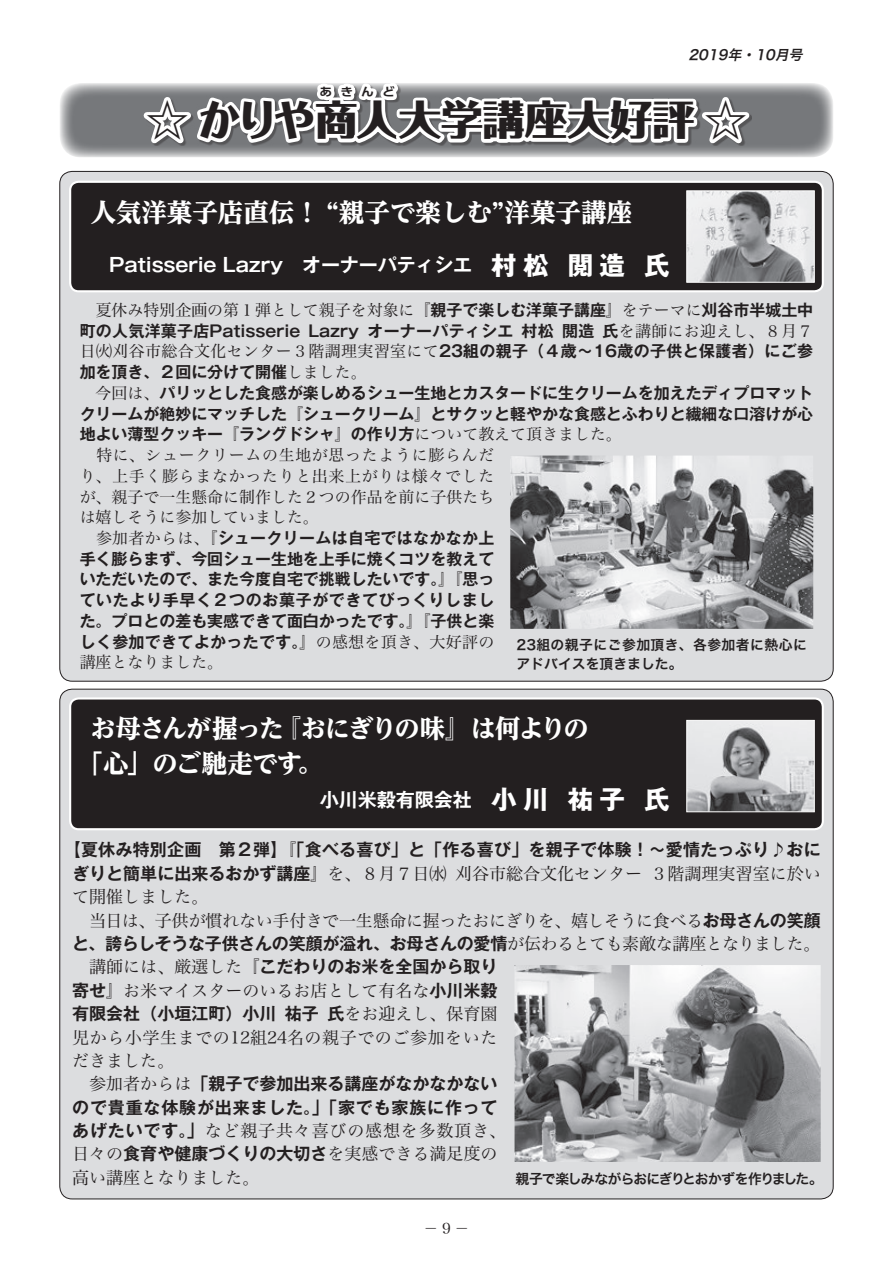
<style>
.page{position:relative;width:893px;height:1263px;background:#fff}
.page>*{position:absolute;margin:0;border:0;box-sizing:border-box;transform-origin:0 0}
.t1{font:800 40.35px "Folk Pro";letter-spacing:-.01em;color:#231f20;scale:1.05 1}
.t2{font:800 25.5px/34.5px "Reim Ytwz Pr 6 N";letter-spacing:-.06em;color:#fff}
.t3{font:800 25.5px "Reim Ytwz Pr 6 N";color:#fff}
.t4{font:700 19.2px "Gothic MB101 Pr 6 N De";letter-spacing:-.01em;color:#fff}
.t5{font:16.95px/23.4px "Hiragino Serif Pr 6 N W3";color:#231f20}
.t6{font:700 16.95px/23.4px "Gothic MB101 Pr 6 N De";color:#231f20}
.t7{font:700 16.95px/23.4px "Gothic MB101 Pr 6 N De";letter-spacing:.05em;color:#231f20}
.t8{font:16.95px/23.4px "Hiragino Serif Pr 6 N W3";letter-spacing:.035em;color:#231f20}
.t9{font:700 15.9px/20.7px "Gothic MB101 Pr 6 N De";color:#231f20}
.t10{font:15.9px/20.7px "Hiragino Serif Pr 6 N W3";color:#231f20;text-align:justify}
.t11{font:14.85px "Hiragino Serif Pr 6 N W3";color:#231f20}
.t12{font:13.8px/19.2px "Hiragino Sans Pr 6 N W6";letter-spacing:.035em;color:#231f20}
.t13{font:13.8px "Hiragino Sans Pr 6 N W6";letter-spacing:-.07em;color:#231f20}
.t14{font:italic 13.8px "Hiragino Sans Pr 6 N W6";color:#231f20}
.t15{font:700 11.55px "UD Shin Go Pr 6 N De";color:#231f20;scale:1.11 1}
.s1{font-size:42.45px}
.s2{font-family:"Gothic MB101 Pr 6 N";font-size:25.5px}
.s3{font-family:"Gothic MB101 Pr 6 N De";font-weight:700}
.s4{font-family:"Hiragino Serif Pr 6 N W3";font-weight:400}
</style>
<div class="page">
<div style="left:60px;top:689px;width:773px;height:510px;background:#dcdddf;border-radius:13px"></div>
<div style="left:70px;top:698px;width:753px;height:131px;background:#231f20;border-radius:9px"></div>
<div style="left:69px;top:697px;width:755px;height:133px;border:2px solid #fff;border-radius:9px"></div>
<div style="left:60px;top:171px;width:773px;height:510px;background:#dcdddf;border-radius:13px"></div>
<svg style="left:60px;top:83px;width:773px;height:74px;background:#8c8e90"></svg>
<svg style="left:127px;top:83px;width:639px;height:74px"></svg>
<div style="left:70px;top:182px;width:753px;height:109px;background:#231f20;border-radius:9px"></div>
<div style="left:69px;top:181px;width:755px;height:111px;border:2px solid #fff;border-radius:9px"></div>
<img style="left:688px;top:192px;width:125px;height:89px">
<div style="left:686px;top:190px;width:129px;height:93px;border:1px solid #fff"></div>
<img style="left:688px;top:722px;width:125px;height:88px">
<div style="left:686px;top:720px;width:129px;height:92px;border:1px solid #fff"></div>
<img style="left:510px;top:455px;width:303px;height:174px">
<img style="left:514px;top:965px;width:307px;height:197px">
<p class="t14" style="left:688px;top:42px;width:120px">2019年・10月号</p>
<h1 class="t1" style="left:146px;top:86px;width:574px"><span class="s1">☆ かりや</span>商人大学講座大好評 <span class="s1">☆</span></h1>
<p class="t15" style="left:319px;top:82px;width:70px">あきんど</p>
<h2 class="t3" style="left:90px;top:191px;width:543px">人気洋菓子店直伝！ “親子で楽しむ”洋菓子講座</h2>
<p class="t4" style="left:109px;top:249px;width:562px">Patisserie Lazry　オーナーパティシエ <span class="s2">村松 閲造 氏</span></p>
<p class="t10" style="left:80px;top:298px;width:735px">　夏休み特別企画の第１弾として親子を対象に<span class="s3">『親子で楽しむ洋菓子講座』</span>をテーマに<span class="s3">刈谷市半城土中</span></p>
<p class="t9" style="left:80px;top:320px;width:735px">町の人気洋菓子店Patisserie Lazry オーナーパティシエ村松 閲造氏<span class="s4">を講師にお迎えし、８月７日㈫刈谷市総合文化センター３階調理実習室にて</span>23組の親子（４歳～16歳の子供と保護者）にご参加を頂き、２回に分けて開催<span class="s4">しました。<br>　今回は、</span>パリッとした食感が楽しめるシュー生地とカスタードに生クリームを加えたディプロマットクリームが絶妙にマッチした『シュークリーム』とサクッと軽やかな食感とふわりと繊細な口溶けが心地よい薄型クッキー『ラングドシャ』の作り方<span class="s4">について教えて頂きました。</span></p>
<p class="t10" style="left:80px;top:443px;width:416px">　特に、シュークリームの生地が思ったように膨らんだり、上手く膨らまなかったりと出来上がりは様々でしたが、親子で一生懸命に制作した２つの作品を前に子供たちは嬉しそうに参加していました。</p>
<p class="t9" style="left:80px;top:527px;width:416px;text-align:justify"><span class="s4">　参加者からは、</span>『シュークリームは自宅ではなかなか上手く膨らまず、今回シュー生地を上手に焼くコツを教えていただいたので、また今度自宅で挑戦したいです。』『思っていたより手早く２つのお菓子ができてびっくりしました。プロとの差も実感できて面白かったです。』『子供と楽しく参加できてよかったです。』<span class="s4">の感想を頂き、大好評の</span></p>
<p class="t10" style="left:80px;top:651px;width:145px">講座となりました。</p>
<p class="t12" style="left:517px;top:634px;width:292px">23組の親子にご参加頂き、各参加者に熱心にアドバイスを頂きました。</p>
<h2 class="t2" style="left:78px;top:711px;width:513px;text-indent:13px">お母さんが握った『おにぎりの味』は何よりの「心」のご馳走です。</h2>
<p class="t4" style="left:320px;top:783px;width:351px">小川米穀有限会社 <span class="s2">小川 祐子 氏</span></p>
<p class="t6" style="left:64px;top:837px;width:758px">【夏休み特別企画　第２弾】『「食べる喜び」と「作る喜び」を親子で体験！～愛情たっぷり♪おに</p>
<p class="t5" style="left:72px;top:860px;width:750px"><span class="s3">ぎりと簡単に出来るおかず講座』</span>を、８月７日㈬ 刈谷市総合文化センター ３階調理実習室に於いて開催しました。<br>　当日は、子供が慣れない手付きで一生懸命に握ったおにぎりを、嬉しそうに食べる<span class="s3">お母さんの笑顔</span></p>
<p class="t6" style="left:72px;top:931px;width:750px">と、誇らしそうな子供さんの笑顔が溢れ、お母さんの愛情<span class="s4">が伝わるとても素敵な講座となりました。　講師には、厳選した</span>『こだわりのお米を全国から取り</p>
<p class="t5" style="left:72px;top:977px;width:427px"><span class="s3">寄せ』</span>お米マイスターのいるお店として有名な<span class="s3">小川米穀</span></p>
<p class="t6" style="left:72px;top:1001px;width:427px">有限会社（小垣江町）小川 祐子氏<span class="s4">をお迎えし、保育園</span></p>
<p class="t8" style="left:72px;top:1024px;width:427px">児から小学生までの12組24名の親子でのご参加をいただきました。</p>
<p class="t7" style="left:72px;top:1071px;width:427px"><span class="s4">　参加者からは</span>「親子で参加出来る講座がなかなかないので貴重な体験が出来ました。」「家でも家族に作って</p>
<p class="t5" style="left:72px;top:1117px;width:435px"><span class="s3">あげたいです。」</span>など親子共々喜びの感想を多数頂き、日々の<span class="s3">食育や健康づくりの大切さ</span>を実感できる満足度の高い講座となりました。</p>
<p class="t13" style="left:515px;top:1166px;width:309px">親子で楽しみながらおにぎりとおかずを作りました。</p>
<p class="t11" style="left:423px;top:1215px;width:47px">－9－</p>
</div>
